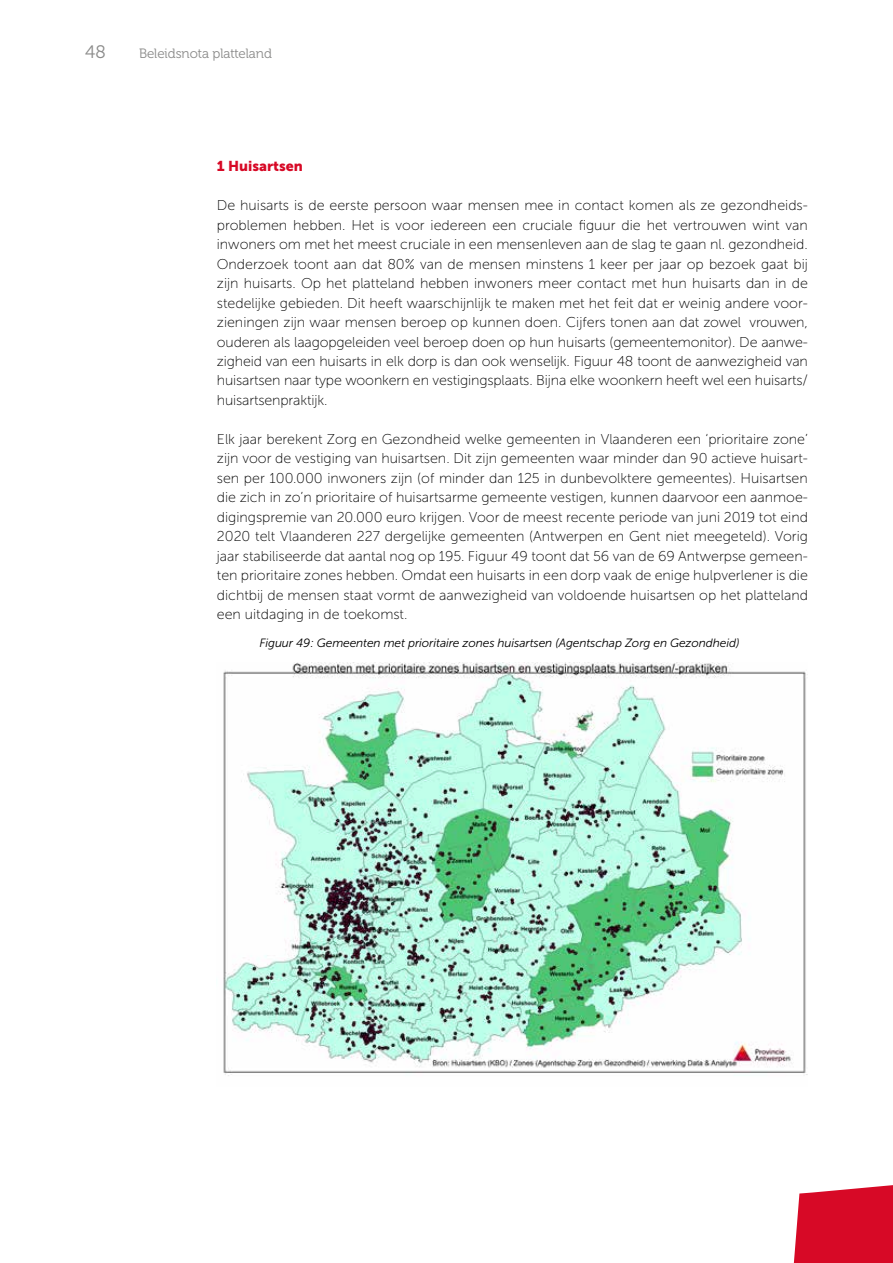
<style>
.page{position:relative;width:893px;height:1263px;background:#fff}
.page>*{position:absolute;margin:0;border:0;box-sizing:border-box;transform-origin:0 0}
.t1{font:18px "Museo Cyrl 300";color:#8b8b8a}
.t2{font:14.25px/19.5px "Museo Sans 100";letter-spacing:-.01em;color:#000;text-align:justify}
.t3{font:14.25px "Museo Sans 900";color:#d70926}
.t4{font:13.5px "Museo Cyrl 300";color:#8b8b8a}
.t5{font:italic 12px "Museo Sans 300";letter-spacing:-.01em;color:#000}
</style>
<div class="page">
<svg style="left:793px;top:1185px;width:100px;height:78px;background:#da1f3a"></svg>
<img style="left:223px;top:662px;width:585px;height:414px">
<p class="t1" style="left:85px;top:42px;width:22px">48</p>
<p class="t4" style="left:139px;top:46px;width:134px">Beleidsnota platteland</p>
<p class="t3" style="left:217px;top:158px;width:88px">1 Huisartsen</p>
<p class="t2" style="left:217px;top:196px;width:593px">De huisarts is de eerste persoon waar mensen mee in contact komen als ze gezondheids&shy;problemen hebben. Het is voor iedereen een cruciale figuur die het vertrouwen wint van inwoners om met het meest cruciale in een mensenleven aan de slag te gaan nl. gezondheid.<br>Onderzoek toont aan dat 80% van de mensen minstens 1 keer per jaar op bezoek gaat bij zijn huisarts. Op het platteland hebben inwoners meer contact met hun huisarts dan in de stedelijke gebieden. Dit heeft waarschijnlijk te maken met het feit dat er weinig andere voor&shy;zieningen zijn waar mensen beroep op kunnen doen. Cijfers tonen aan dat zowel vrouwen, ouderen als laagopgeleiden veel beroep doen op hun huisarts (gemeentemonitor). De aanwe&shy;zigheid van een huisarts in elk dorp is dan ook wenselijk. Figuur 48 toont de aanwezigheid van huisartsen naar type woonkern en vestigingsplaats. Bijna elke woonkern heeft wel een huisarts/ huisartsenpraktijk.</p>
<p class="t2" style="left:217px;top:429px;width:593px">Elk jaar berekent Zorg en Gezondheid welke gemeenten in Vlaanderen een ‘prioritaire zone’ zijn voor de vestiging van huisartsen. Dit zijn gemeenten waar minder dan 90 actieve huisart&shy;sen per 100.000 inwoners zijn (of minder dan 125 in dunbevolktere gemeentes). Huisartsen die zich in zo’n prioritaire of huisartsarme gemeente vestigen, kunnen daarvoor een aanmoe&shy;digingspremie van 20.000 euro krijgen. Voor de meest recente periode van juni 2019 tot eind 2020 telt Vlaanderen 227 dergelijke gemeenten (Antwerpen en Gent niet meegeteld). Vorig jaar stabiliseerde dat aantal nog op 195. Figuur 49 toont dat 56 van de 69 Antwerpse gemeen&shy;ten prioritaire zones hebben. Omdat een huisarts in een dorp vaak de enige hulpverlener is die dichtbij de mensen staat vormt de aanwezigheid van voldoende huisartsen op het platteland een uitdaging in de toekomst.</p>
<p class="t5" style="left:259px;top:637px;width:482px">Figuur 49: Gemeenten met prioritaire zones huisartsen (Agentschap Zorg en Gezondheid)</p>
</div>
